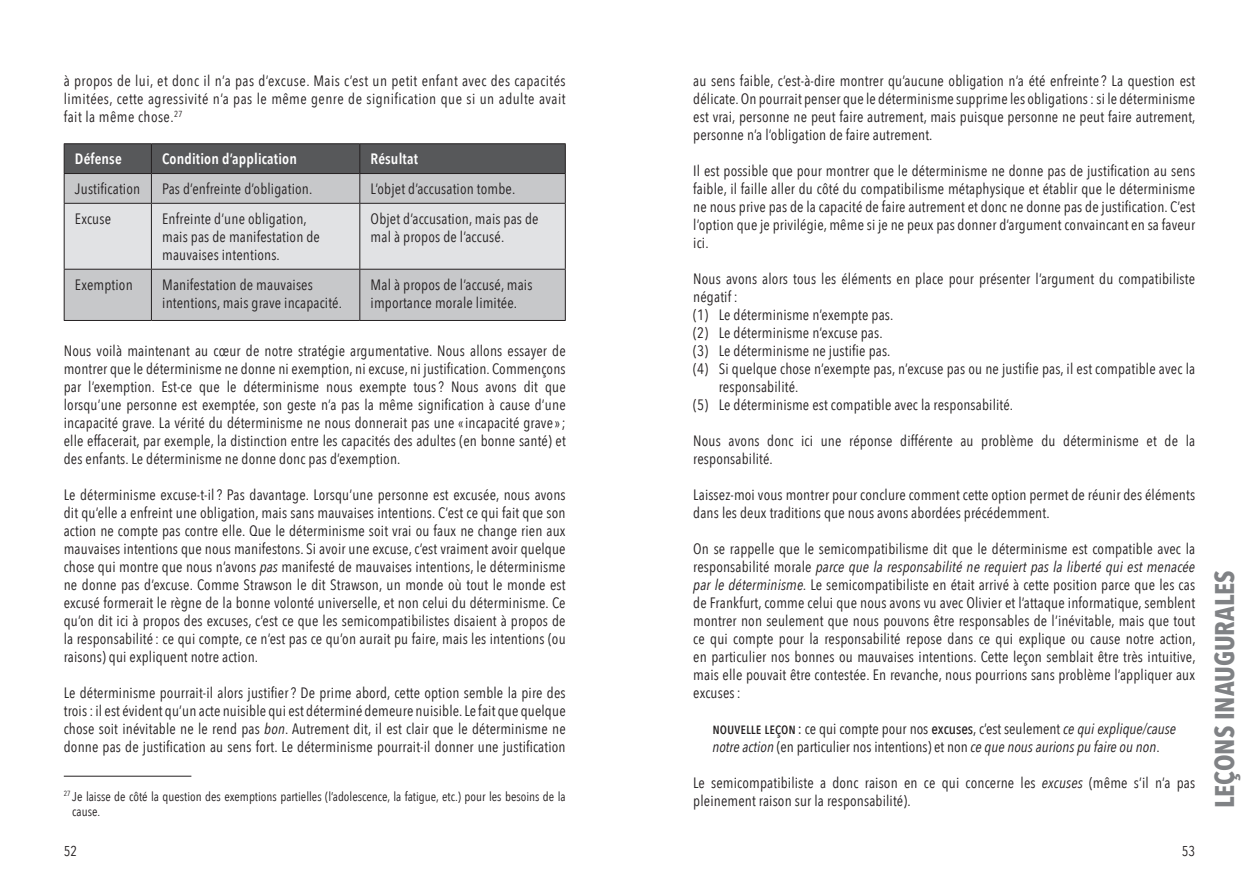
<style>
.page{position:relative;width:1259px;height:893px;background:#fff}
.page>*{position:absolute;margin:0;border:0;box-sizing:border-box;transform-origin:0 0}
.t1{font:700 27px "Avenir Next Condensed";color:#808285}
.t2{font:15px/18px "Avenir Next Condensed";letter-spacing:.01em;color:#231f20}
.t3{font:600 15px "Avenir Next Condensed";letter-spacing:.01em;color:#fff}
.t4{font:14.25px "Avenir Next Condensed";color:#231f20}
.t5{font:12.75px/15.3px "Avenir Next Condensed";color:#231f20}
.s1{font-style:italic}
.s2{font-weight:500}
</style>
<div class="page">
<div style="left:65px;top:270px;width:500px;height:50px;background:#c7c8ca"></div>
<hr style="left:64px;top:143px;width:87px;height:1px;background:#231f20">
<hr style="left:151px;top:143px;width:209px;height:1px;background:#231f20">
<hr style="left:360px;top:143px;width:206px;height:1px;background:#231f20">
<svg style="left:64px;top:144px;width:502px;height:125px;background:#b7b8ba"></svg>
<hr style="left:64px;top:203px;width:87px;height:1px;background:#231f20">
<hr style="left:64px;top:204px;width:1px;height:65px;background:#231f20">
<hr style="left:151px;top:203px;width:209px;height:1px;background:#231f20">
<hr style="left:151px;top:204px;width:1px;height:65px;background:#231f20">
<hr style="left:360px;top:203px;width:206px;height:1px;background:#231f20">
<hr style="left:359px;top:204px;width:1px;height:65px;background:#231f20">
<hr style="left:565px;top:204px;width:1px;height:65px;background:#231f20">
<hr style="left:64px;top:269px;width:87px;height:1px;background:#231f20">
<hr style="left:64px;top:270px;width:1px;height:50px;background:#231f20">
<hr style="left:151px;top:269px;width:209px;height:1px;background:#231f20">
<hr style="left:151px;top:270px;width:1px;height:50px;background:#231f20">
<hr style="left:360px;top:269px;width:206px;height:1px;background:#231f20">
<hr style="left:359px;top:270px;width:1px;height:50px;background:#231f20">
<hr style="left:565px;top:270px;width:1px;height:50px;background:#231f20">
<hr style="left:64px;top:320px;width:87px;height:1px;background:#231f20">
<hr style="left:151px;top:320px;width:209px;height:1px;background:#231f20">
<hr style="left:360px;top:320px;width:206px;height:1px;background:#231f20">
<hr style="left:64px;top:776px;width:127px;height:1px;background:#231f20">
<p class="t2" style="left:64px;top:71px;width:503px;text-align:justify">à propos de lui, et donc il n’a pas d’excuse. Mais c’est un petit enfant avec des capacités limitées, cette agressivité n’a pas le même genre de signification que si un adulte avait fait la même chose.<sup>27</sup></p>
<p class="t3" style="left:75px;top:146px;width:48px">Défense</p>
<p class="t3" style="left:162px;top:146px;width:136px">Condition d’application</p>
<p class="t3" style="left:371px;top:146px;width:49px">Résultat</p>
<p class="t2" style="left:75px;top:179px;width:67px">Justification</p>
<p class="t2" style="left:162px;top:179px;width:152px">Pas d’enfreinte d’obligation.</p>
<p class="t2" style="left:371px;top:179px;width:146px">L’objet d’accusation tombe.</p>
<p class="t2" style="left:75px;top:209px;width:38px">Excuse</p>
<p class="t2" style="left:162px;top:209px;width:159px">Enfreinte d’une obligation, mais pas de manifestation de mauvaises intentions.</p>
<p class="t2" style="left:371px;top:209px;width:169px">Objet d’accusation, mais pas de mal à propos de l’accusé.</p>
<p class="t2" style="left:75px;top:275px;width:59px">Exemption</p>
<p class="t2" style="left:162px;top:275px;width:181px">Manifestation de mauvaises intentions, mais grave incapacité.</p>
<p class="t2" style="left:371px;top:275px;width:163px">Mal à propos de l’accusé, mais importance morale limitée.</p>
<p class="t2" style="left:64px;top:341px;width:503px;text-align:justify">Nous voilà maintenant au cœur de notre stratégie argumentative. Nous allons essayer de montrer que le déterminisme ne donne ni exemption, ni excuse, ni justification. Commençons par l’exemption. Est-ce que le déterminisme nous exempte tous? Nous avons dit que lorsqu’une personne est exemptée, son geste n’a pas la même signification à cause d’une incapacité grave. La vérité du déterminisme ne nous donnerait pas une «incapacité grave»; elle effacerait, par exemple, la distinction entre les capacités des adultes (en bonne santé) et des enfants. Le déterminisme ne donne donc pas d’exemption.</p>
<p class="t2" style="left:64px;top:485px;width:503px;text-align:justify">Le déterminisme excuse-t-il? Pas davantage. Lorsqu’une personne est excusée, nous avons dit qu’elle a enfreint une obligation, mais sans mauvaises intentions. C’est ce qui fait que son action ne compte pas contre elle. Que le déterminisme soit vrai ou faux ne change rien aux mauvaises intentions que nous manifestons. Si avoir une excuse, c’est vraiment avoir quelque chose qui montre que nous n’avons <span class="s1">pas</span> manifesté de mauvaises intentions, le déterminisme ne donne pas d’excuse. Comme Strawson le dit Strawson, un monde où tout le monde est excusé formerait le règne de la bonne volonté universelle, et non celui du déterminisme. Ce qu’on dit ici à propos des excuses, c’est ce que les semicompatibilistes disaient à propos de la responsabilité : ce qui compte, ce n’est pas ce qu’on aurait pu faire, mais les intentions (ou raisons) qui expliquent notre action.</p>
<p class="t2" style="left:64px;top:683px;width:503px;text-align:justify">Le déterminisme pourrait-il alors justifier? De prime abord, cette option semble la pire des trois: il est évident qu’un acte nuisible qui est déterminé demeure nuisible. Le fait que quelque chose soit inévitable ne le rend pas <span class="s1">bon</span>. Autrement dit, il est clair que le déterminisme ne donne pas de justification au sens fort. Le déterminisme pourrait-il donner une justification</p>
<p class="t5" style="left:72px;top:788px;width:495px;text-indent:-9px"><sup>27</sup> Je laisse de côté la question des exemptions partielles (l’adolescence, la fatigue, etc.) pour les besoins de la cause.</p>
<p class="t4" style="left:64px;top:839px;width:15px">52</p>
<p class="t2" style="left:693px;top:71px;width:504px;text-align:justify">au sens faible, c’est-à-dire montrer qu’aucune obligation n’a été enfreinte ? La question est délicate. On pourrait penser que le déterminisme supprime les obligations: si le déterminisme est vrai, personne ne peut faire autrement, mais puisque personne ne peut faire autrement, personne n’a l’obligation de faire autrement.</p>
<p class="t2" style="left:693px;top:161px;width:503px;text-align:justify">Il est possible que pour montrer que le déterminisme ne donne pas de justification au sens faible, il faille aller du côté du compatibilisme métaphysique et établir que le déterminisme ne nous prive pas de la capacité de faire autrement et donc ne donne pas de justification. C’est l’option que je privilégie, même si je ne peux pas donner d’argument convaincant en sa faveur ici.</p>
<p class="t2" style="left:693px;top:269px;width:503px">Nous avons alors tous les éléments en place pour présenter l’argument du compatibiliste</p>
<p class="t2" style="left:693px;top:287px;width:46px">négatif :</p>
<p class="t2" style="left:693px;top:305px;width:202px">(1) Le déterminisme n’exempte pas.</p>
<p class="t2" style="left:693px;top:323px;width:191px">(2) Le déterminisme n’excuse pas.</p>
<p class="t2" style="left:693px;top:341px;width:199px">(3) Le déterminisme ne justifie pas.</p>
<p class="t2" style="left:693px;top:359px;width:503px">(4) Si quelque chose n’exempte pas, n’excuse pas ou ne justifie pas, il est compatible avec la</p>
<p class="t2" style="left:719px;top:377px;width:81px">responsabilité.</p>
<p class="t2" style="left:693px;top:395px;width:321px">(5) Le déterminisme est compatible avec la responsabilité.</p>
<p class="t2" style="left:693px;top:431px;width:503px">Nous avons donc ici une réponse différente au problème du déterminisme et de la responsabilité.</p>
<p class="t2" style="left:693px;top:485px;width:503px">Laissez-moi vous montrer pour conclure comment cette option permet de réunir des éléments dans les deux traditions que nous avons abordées précédemment.</p>
<p class="t2" style="left:693px;top:539px;width:504px;text-align:justify">On se rappelle que le semicompatibilisme dit que le déterminisme est compatible avec la responsabilité morale <span class="s1">parce que la responsabilité ne requiert pas la liberté qui est menacée par le déterminisme.</span> Le semicompatibiliste en était arrivé à cette position parce que les cas de Frankfurt, comme celui que nous avons vu avec Olivier et l’attaque informatique, semblent montrer non seulement que nous pouvons être responsables de l’inévitable, mais que tout ce qui compte pour la responsabilité repose dans ce qui explique ou cause notre action, en particulier nos bonnes ou mauvaises intentions. Cette leçon semblait être très intuitive, mais elle pouvait être contestée. En revanche, nous pourrions sans problème l’appliquer aux excuses:</p>
<p class="t2" style="left:712px;top:719px;width:465px"><span class="s2">nouvelle leçon :</span> ce qui compte pour nos <span class="s2">excuses</span>, c’est seulement <span class="s1">ce qui explique/cause notre action</span> (en particulier nos intentions) et non <span class="s1">ce que nous aurions pu faire ou non</span>.</p>
<p class="t2" style="left:693px;top:773px;width:503px">Le semicompatibiliste a donc raison en ce qui concerne les <span class="s1">excuses</span> (même s’il n’a pas pleinement raison sur la responsabilité).</p>
<p class="t4" style="left:1181px;top:839px;width:15px">53</p>
<h1 class="t1" style="left:1208px;top:808px;width:239px;rotate:-90deg">LEÇONS INAUGURALES</h1>
</div>
